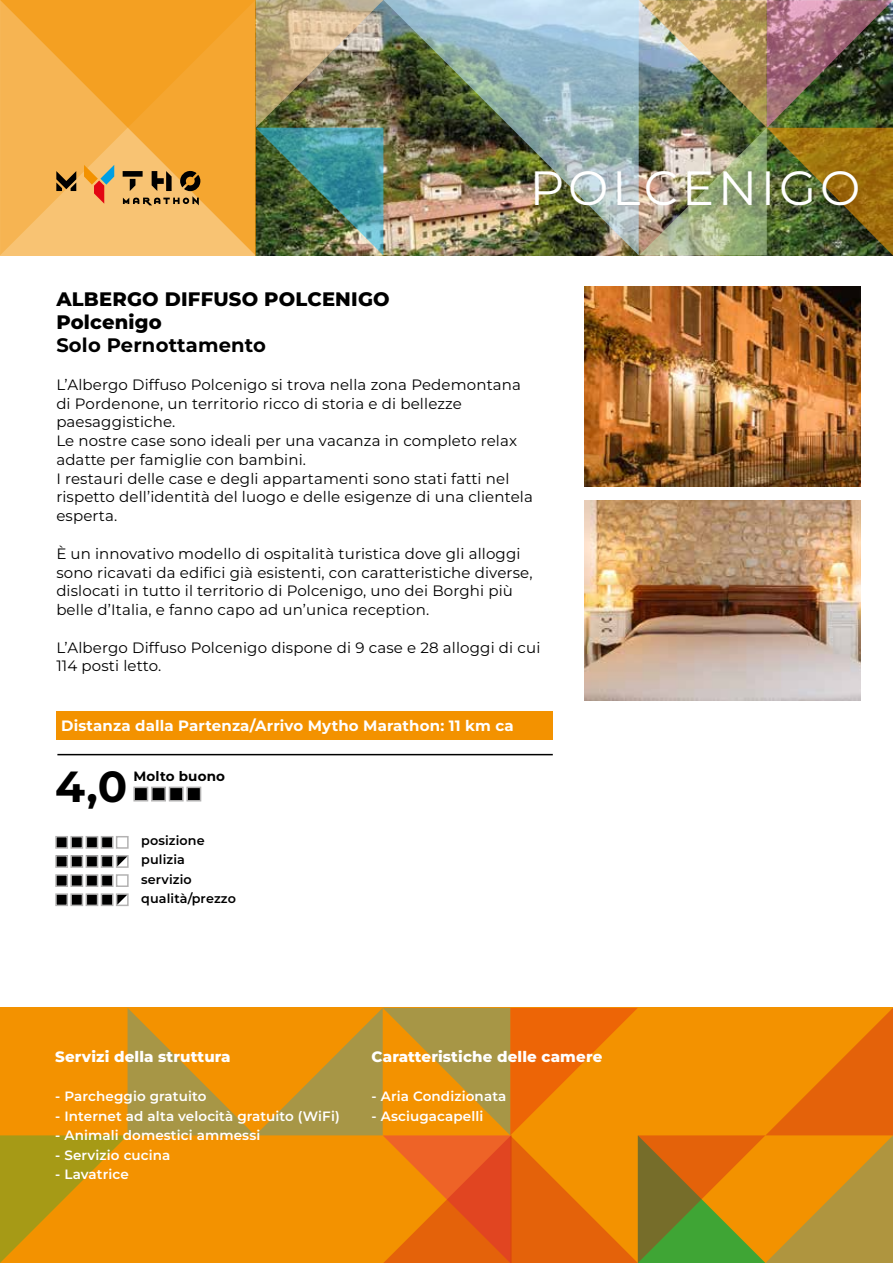
<style>
.page{position:relative;width:893px;height:1263px;background:#fff}
.page>*{position:absolute;margin:0;border:0;box-sizing:border-box;transform-origin:0 0}
.t1{font:48px "Montserrat";letter-spacing:.08em;color:#fff}
.t2{font:700 43.5px "Montserrat";color:#000}
.t3{font:800 19.5px/23.4px "Montserrat";letter-spacing:.01em;color:#000}
.t4{font:700 19.5px "Montserrat";letter-spacing:.01em;color:#000}
.t5{font:15px/18.8px "Montserrat";letter-spacing:.01em;color:#000}
.t6{font:700 15px "Montserrat";letter-spacing:.01em;color:#fff}
.t7{font:800 15px "Montserrat";letter-spacing:.01em;color:#fff}
.t8{font:600 13.5px "Montserrat";letter-spacing:.01em;color:#fff}
.t9{font:700 13.5px "Montserrat";letter-spacing:.01em;color:#000}
.t10{font:600 12.75px/19.5px "Montserrat";letter-spacing:.01em;color:#000}
</style>
<div class="page">
<svg style="left:0;top:1008px;width:893px;height:255px;background:#dd890e"></svg>
<img style="left:383px;top:0;width:256px;height:255px">
<img style="left:639px;top:0;width:254px;height:255px">
<img style="left:256px;top:0;width:127px;height:255px">
<div style="left:56px;top:711px;width:497px;height:29px;background:#f39200"></div>
<hr style="left:57px;top:754px;width:496px;height:1px;background:#000">
<div style="left:134px;top:787px;width:14px;height:14px;background:#000"></div>
<div style="left:133px;top:787px;width:15px;height:14px;border:2px solid #b3b2b2"></div>
<div style="left:152px;top:787px;width:13px;height:14px;background:#000"></div>
<div style="left:151px;top:787px;width:15px;height:14px;border:2px solid #b3b2b2"></div>
<div style="left:170px;top:787px;width:13px;height:14px;background:#000"></div>
<div style="left:169px;top:787px;width:15px;height:14px;border:2px solid #b3b2b2"></div>
<div style="left:187px;top:787px;width:14px;height:14px;background:#000"></div>
<div style="left:186px;top:787px;width:15px;height:14px;border:2px solid #b3b2b2"></div>
<div style="left:56px;top:856px;width:11px;height:11px;background:#000"></div>
<div style="left:55px;top:855px;width:13px;height:13px;border:2px solid #b3b2b2"></div>
<div style="left:71px;top:856px;width:11px;height:11px;background:#000"></div>
<div style="left:70px;top:855px;width:13px;height:13px;border:2px solid #b3b2b2"></div>
<div style="left:86px;top:856px;width:12px;height:11px;background:#000"></div>
<div style="left:86px;top:855px;width:12px;height:13px;border:2px solid #b3b2b2"></div>
<div style="left:101px;top:856px;width:12px;height:11px;background:#000"></div>
<div style="left:101px;top:855px;width:12px;height:13px;border:2px solid #b3b2b2"></div>
<svg style="left:119px;top:858px;width:7px;height:7px"></svg>
<div style="left:116px;top:855px;width:13px;height:13px;border:2px solid #b3b2b2"></div>
<div style="left:56px;top:875px;width:11px;height:11px;background:#000"></div>
<div style="left:55px;top:874px;width:13px;height:13px;border:2px solid #b3b2b2"></div>
<div style="left:71px;top:875px;width:11px;height:11px;background:#000"></div>
<div style="left:70px;top:874px;width:13px;height:13px;border:2px solid #b3b2b2"></div>
<div style="left:86px;top:875px;width:12px;height:11px;background:#000"></div>
<div style="left:86px;top:874px;width:12px;height:13px;border:2px solid #b3b2b2"></div>
<div style="left:101px;top:875px;width:12px;height:11px;background:#000"></div>
<div style="left:101px;top:874px;width:12px;height:13px;border:2px solid #b3b2b2"></div>
<div style="left:116px;top:874px;width:13px;height:13px;border:2px solid #b3b2b2"></div>
<div style="left:56px;top:837px;width:11px;height:11px;background:#000"></div>
<div style="left:55px;top:836px;width:13px;height:13px;border:2px solid #b3b2b2"></div>
<div style="left:71px;top:837px;width:11px;height:11px;background:#000"></div>
<div style="left:70px;top:836px;width:13px;height:13px;border:2px solid #b3b2b2"></div>
<div style="left:86px;top:837px;width:12px;height:11px;background:#000"></div>
<div style="left:86px;top:836px;width:12px;height:13px;border:2px solid #b3b2b2"></div>
<div style="left:101px;top:837px;width:12px;height:11px;background:#000"></div>
<div style="left:101px;top:836px;width:12px;height:13px;border:2px solid #b3b2b2"></div>
<div style="left:116px;top:836px;width:13px;height:13px;border:2px solid #b3b2b2"></div>
<div style="left:56px;top:894px;width:11px;height:11px;background:#000"></div>
<div style="left:55px;top:893px;width:13px;height:13px;border:2px solid #b3b2b2"></div>
<div style="left:71px;top:894px;width:11px;height:11px;background:#000"></div>
<div style="left:70px;top:893px;width:13px;height:13px;border:2px solid #b3b2b2"></div>
<div style="left:86px;top:894px;width:12px;height:11px;background:#000"></div>
<div style="left:86px;top:893px;width:12px;height:13px;border:2px solid #b3b2b2"></div>
<div style="left:101px;top:894px;width:12px;height:11px;background:#000"></div>
<div style="left:101px;top:893px;width:12px;height:13px;border:2px solid #b3b2b2"></div>
<svg style="left:119px;top:896px;width:7px;height:7px"></svg>
<div style="left:116px;top:893px;width:13px;height:13px;border:2px solid #b3b2b2"></div>
<img style="left:584px;top:287px;width:276px;height:200px">
<img style="left:584px;top:501px;width:276px;height:199px">
<svg style="left:0;top:0;width:255px;height:255px;background:#f5ae44"></svg>
<svg style="left:84px;top:165px;width:30px;height:39px"></svg>
<svg style="left:56px;top:171px;width:20px;height:20px"></svg>
<svg style="left:123px;top:171px;width:77px;height:34px;background:#a68047"></svg>
<h1 class="t1" style="left:530px;top:156px;width:332px">POLCENIGO</h1>
<h3 class="t3" style="left:56px;top:286px;width:335px">ALBERGO DIFFUSO POLCENIGO<br>Polcenigo</h3>
<h3 class="t4" style="left:56px;top:333px;width:211px">Solo Pernottamento</h3>
<p class="t5" style="left:56px;top:375px;width:478px">L’Albergo Diffuso Polcenigo si trova nella zona Pedemontana di Pordenone, un territorio ricco di storia e di bellezze paesaggistiche.<br>Le nostre case sono ideali per una vacanza in completo relax adatte per famiglie con bambini.<br>I restauri delle case e degli appartamenti sono stati fatti nel rispetto dell’identità del luogo e delle esigenze di una clientela esperta.</p>
<p class="t5" style="left:56px;top:544px;width:478px">Ѐ un innovativo modello di ospitalità turistica dove gli alloggi sono ricavati da edifici già esistenti, con caratteristiche diverse, dislocati in tutto il territorio di Polcenigo, uno dei Borghi più belle d’Italia, e fanno capo ad un’unica reception.</p>
<p class="t5" style="left:56px;top:637px;width:486px">L’Albergo Diffuso Polcenigo dispone di 9 case e 28 alloggi di cui<br>114 posti letto.</p>
<p class="t6" style="left:61px;top:716px;width:454px">Distanza dalla Partenza/Arrivo Mytho Marathon: 11 km ca</p>
<h2 class="t2" style="left:55px;top:758px;width:74px">4,0</h2>
<p class="t9" style="left:133px;top:767px;width:93px">Molto buono</p>
<p class="t10" style="left:141px;top:830px;width:96px">posizione pulizia servizio qualità/prezzo</p>
<p class="t7" style="left:55px;top:1047px;width:177px">Servizi della struttura</p>
<p class="t8" style="left:55px;top:1087px;width:153px">- Parcheggio gratuito</p>
<p class="t8" style="left:55px;top:1107px;width:286px">- Internet ad alta velocità gratuito (WiFi)</p>
<p class="t8" style="left:55px;top:1126px;width:207px">- Animali domestici ammessi</p>
<p class="t8" style="left:55px;top:1146px;width:117px">- Servizio cucina</p>
<p class="t8" style="left:55px;top:1165px;width:75px">- Lavatrice</p>
<p class="t7" style="left:372px;top:1047px;width:232px">Caratteristiche delle camere</p>
<p class="t8" style="left:372px;top:1087px;width:136px">- Aria Condizionata</p>
<p class="t8" style="left:372px;top:1107px;width:113px">- Asciugacapelli</p>
</div>
